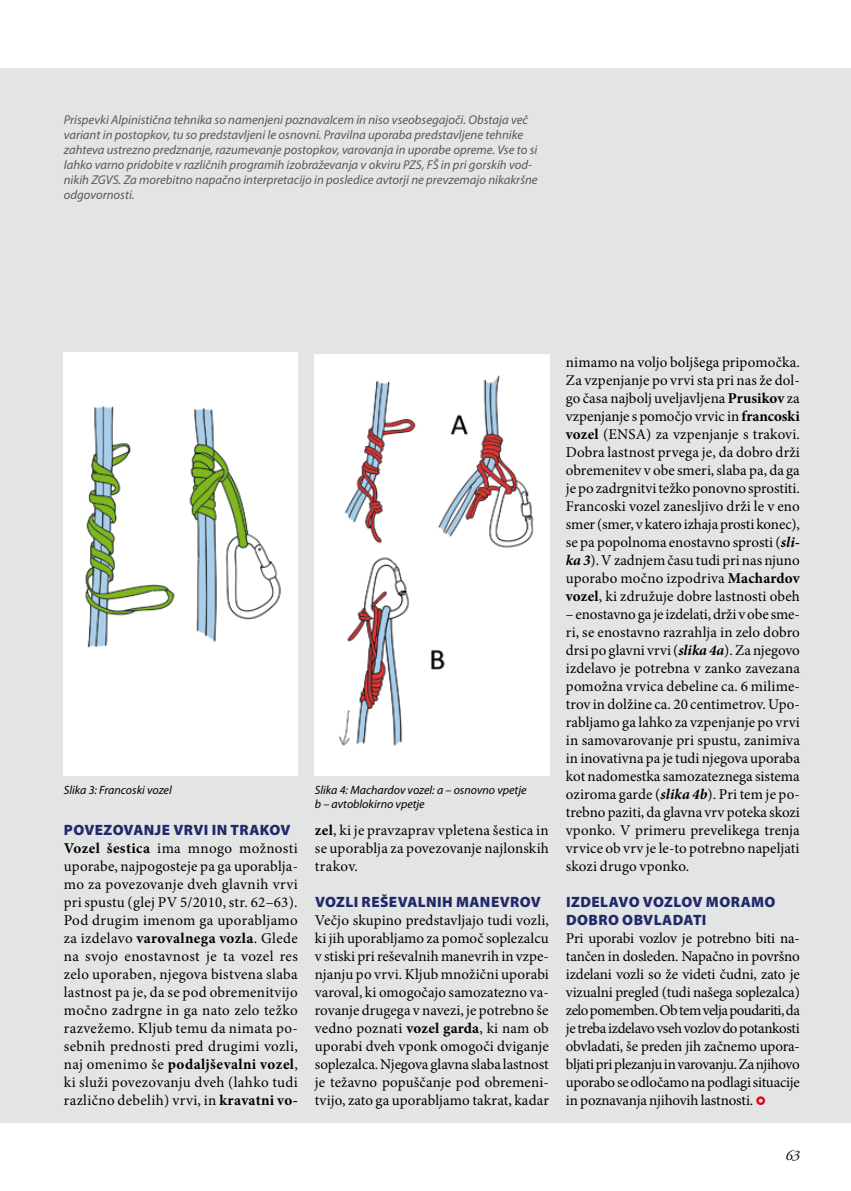
<style>
.page{position:relative;width:851px;height:1191px;background:#fff}
.page>*{position:absolute;margin:0;border:0;box-sizing:border-box;transform-origin:0 0}
.t1{font:15px/18px "Minion Pro";letter-spacing:.01em;color:#000;text-align:justify}
.t2{font:900 15px/18px "Myriad Pro";letter-spacing:.03em;color:#21296a}
.t3{font:italic 14.55px "Adobe Garamond Pro";color:#000}
.t4{font:italic 12.75px/15px "Myriad Pro";color:#58585a}
.t5{font:italic 12px/13.5px "Myriad Pro";color:#000}
.s1{font-weight:700}
.s2{font-weight:700;font-style:italic}
.s3{font-family:"Markacija";font-size:12px;color:#e2001a}
</style>
<div class="page">
<div style="left:0;top:68px;width:850px;height:1055px;background:#e3e4e4"></div>
<img style="left:64px;top:353px;width:234px;height:422px">
<img style="left:315px;top:355px;width:234px;height:420px">
<p class="t4" style="left:64px;top:112px;width:475px">Prispevki Alpinistična tehnika so namenjeni poznavalcem in niso vseobsegajoči. Obstaja več variant in postopkov, tu so predstavljeni le osnovni. Pravilna uporaba predstavljene tehnike zahteva ustrezno predznanje, razumevanje postopkov, varovanja in uporabe opreme. Vse to si lahko varno pridobite v različnih programih izobraževanja v okviru PZS, FŠ in pri gorskih vod&shy;nikih ZGVS. Za morebitno napačno interpretacijo in posledice avtorji ne prevzemajo nikakršne odgovornosti.</p>
<p class="t5" style="left:64px;top:783px;width:109px">Slika 3: Francoski vozel</p>
<p class="t5" style="left:315px;top:783px;width:213px">Slika 4: Machardov vozel: a – osnovno vpetje b – avtoblokirno vpetje</p>
<p class="t2" style="left:64px;top:820px;width:226px">POVEZOVANJE VRVI IN TRAKOV</p>
<p class="t1" style="left:64px;top:839px;width:236px"><span class="s1">Vozel šestica</span> ima mnogo možnosti uporabe, najpogosteje pa ga uporablja&shy;mo za povezovanje dveh glavnih vrvi pri spustu (glej PV 5/2010, str. 62–63).<br>Pod drugim imenom ga uporabljamo za izdelavo <span class="s1">varovalnega vozla</span>. Glede na svojo enostavnost je ta vozel res zelo uporaben, njegova bistvena slaba lastnost pa je, da se pod obremenitvijo močno zadrgne in ga nato zelo težko razvežemo. Kljub temu da nimata po&shy;sebnih prednosti pred drugimi vozli, naj omenimo še <span class="s1">podaljševalni vozel</span>, ki služi povezovanju dveh (lahko tudi različno debelih) vrvi, in <span class="s1">kravatni vo-</span></p>
<p class="t1" style="left:315px;top:821px;width:235px"><span class="s1">zel</span>, ki je pravzaprav vpletena šestica in se uporablja za povezovanje najlonskih trakov.</p>
<p class="t2" style="left:315px;top:892px;width:225px">VOZLI REŠEVALNIH MANEVROV</p>
<p class="t1" style="left:315px;top:911px;width:235px">Večjo skupino predstavljajo tudi vozli, ki jih uporabljamo za pomoč soplezalcu v stiski pri reševalnih manevrih in vzpe&shy;njanju po vrvi. Kljub množični uporabi varoval, ki omogočajo samozatezno va&shy;rovanje drugega v navezi, je potrebno še vedno poznati <span class="s1">vozel garda</span>, ki nam ob uporabi dveh vponk omogoči dviganje soplezalca. Njegova glavna slaba lastnost je težavno popuščanje pod obremeni&shy;tvijo, zato ga uporabljamo takrat, kadar</p>
<p class="t1" style="left:565px;top:353px;width:236px">nimamo na voljo boljšega pripomočka.<br>Za vzpenjanje po vrvi sta pri nas že dol&shy;go časa najbolj uveljavljena <span class="s1">Prusikov</span> za vzpenjanje s pomočjo vrvic in <span class="s1">francoski vozel</span> (ENSA) za vzpenjanje s trakovi.<br>Dobra lastnost prvega je, da dobro drži obremenitev v obe smeri, slaba pa, da ga je po zadrgnitvi težko ponovno sprostiti.<br>Francoski vozel zanesljivo drži le v eno smer (smer, v katero izhaja prosti konec), se pa popolnoma enostavno sprosti (<span class="s2">sli&shy;ka 3</span>). V zadnjem času tudi pri nas njuno uporabo močno izpodriva <span class="s1">Machardov vozel</span>, ki združuje dobre lastnosti obeh</p>
<p class="t1" style="left:565px;top:605px;width:235px">– enostavno ga je izdelati, drži v obe sme&shy;ri, se enostavno razrahlja in zelo dobro drsi po glavni vrvi (<span class="s2">slika 4a</span>). Za njegovo izdelavo je potrebna v zanko zavezana pomožna vrvica debeline ca. 6 milime&shy;trov in dolžine ca. 20 centimetrov. Upo&shy;rabljamo ga lahko za vzpenjanje po vrvi in samovarovanje pri spustu, zanimiva in inovativna pa je tudi njegova uporaba kot nadomestka samozateznega sistema oziroma garde (<span class="s2">slika 4b</span>). Pri tem je po&shy;trebno paziti, da glavna vrv poteka skozi vponko. V primeru prevelikega trenja vrvice ob vrv je le-to potrebno napeljati skozi drugo vponko.</p>
<p class="t2" style="left:566px;top:892px;width:211px">IZDELAVO VOZLOV MORAMO<br>DOBRO OBVLADATI</p>
<p class="t1" style="left:565px;top:929px;width:235px">Pri uporabi vozlov je potrebno biti na&shy;tančen in dosleden. Napačno in površno izdelani vozli so že videti čudni, zato je vizualni pregled (tudi našega soplezalca) zelo pomemben. Ob tem velja poudariti, da je treba izdelavo vseh vozlov do potankosti obvladati, še preden jih začnemo upora&shy;bljati pri plezanju in varovanju. Za njihovo uporabo se odločamo na podlagi situacije in poznavanja njihovih lastnosti. <span class="s3">m</span></p>
<p class="t3" style="left:785px;top:1147px;width:16px">63</p>
</div>
